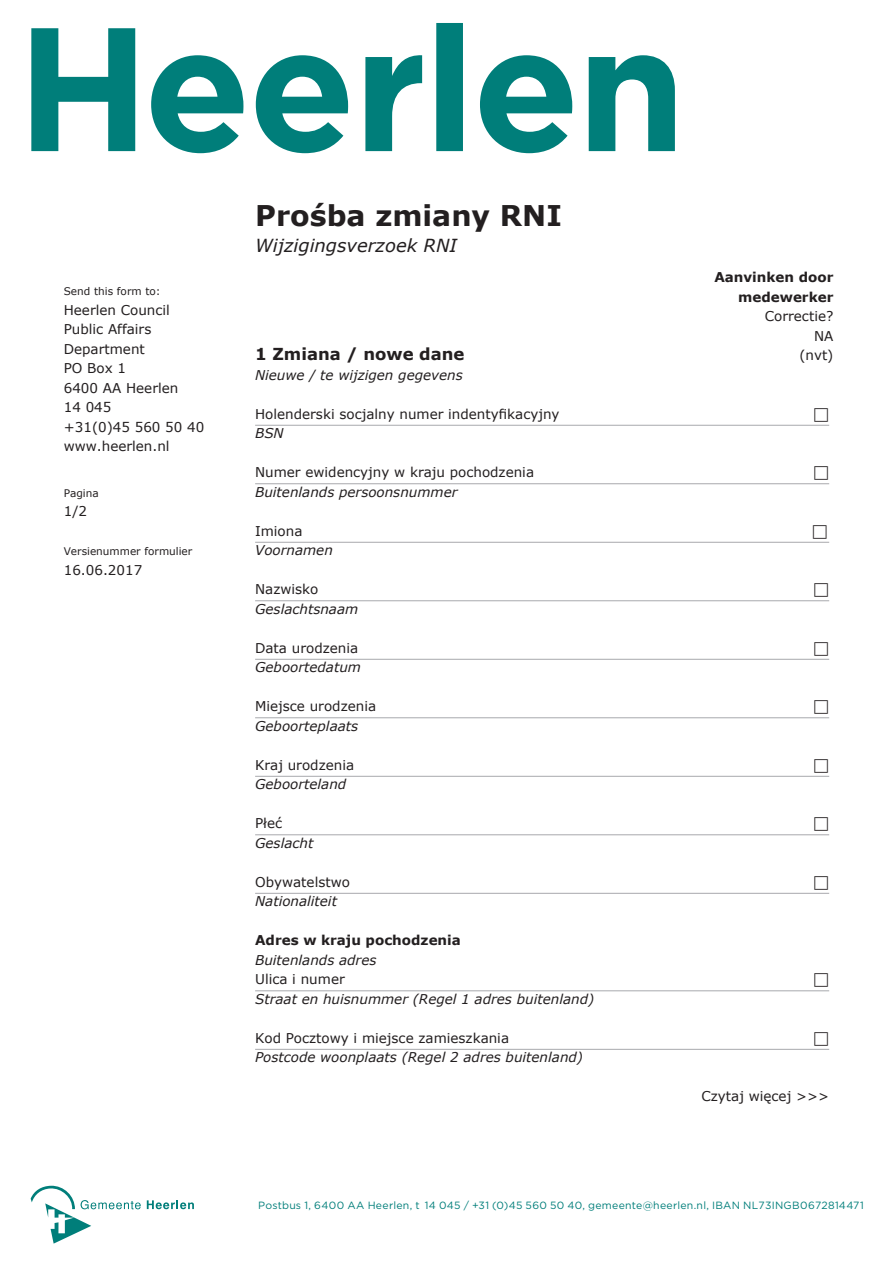
<style>
.page{position:relative;width:893px;height:1263px;background:#fff}
.page>*{position:absolute;margin:0;border:0;box-sizing:border-box;transform-origin:0 0}
.t1{font:700 28.5px "Verdana";color:#231f20}
.t2{font:italic 18px "Verdana";color:#231f20}
.t3{font:700 16.5px "Verdana";color:#231f20}
.t4{font:13.5px/19.5px "Verdana";color:#231f20}
.t5{font:italic 13.5px "Verdana";color:#231f20}
.t6{font:700 13.5px/19.5px "Verdana";color:#231f20;text-align:right}
.t7{font:10.5px "Gotham";letter-spacing:.025em;color:#007e7a}
.t8{font:10.5px "Verdana";color:#231f20}
</style>
<div class="page">
<svg style="left:31px;top:23px;width:644px;height:130px"></svg>
<svg style="left:31px;top:1185px;width:110px;height:58px"></svg>
<svg style="left:147px;top:1200px;width:47px;height:9px"></svg>
<hr style="left:255px;top:425px;width:574px;height:1px;background:#a8a9ad">
<hr style="left:255px;top:483px;width:574px;height:1px;background:#a8a9ad">
<hr style="left:255px;top:542px;width:574px;height:1px;background:#a8a9ad">
<hr style="left:255px;top:600px;width:574px;height:1px;background:#a8a9ad">
<hr style="left:255px;top:659px;width:574px;height:1px;background:#a8a9ad">
<hr style="left:255px;top:717px;width:574px;height:1px;background:#a8a9ad">
<hr style="left:255px;top:776px;width:574px;height:1px;background:#a8a9ad">
<hr style="left:255px;top:834px;width:574px;height:1px;background:#a8a9ad">
<hr style="left:255px;top:893px;width:574px;height:1px;background:#a8a9ad">
<hr style="left:255px;top:990px;width:574px;height:1px;background:#a8a9ad">
<hr style="left:255px;top:1049px;width:574px;height:1px;background:#a8a9ad">
<p class="t8" style="left:64px;top:285px;width:98px">Send this form to:</p>
<p class="t4" style="left:64px;top:300px;width:142px">Heerlen Council<br>Public Affairs<br>Department<br>PO Box 1<br>6400 AA Heerlen<br>14 045<br>+31(0)45 560 50 40 www.heerlen.nl</p>
<p class="t8" style="left:64px;top:486px;width:37px">Pagina</p>
<p class="t4" style="left:64px;top:501px;width:25px">1/2</p>
<p class="t8" style="left:64px;top:545px;width:130px">Versienummer formulier</p>
<p class="t4" style="left:64px;top:559px;width:80px">16.06.2017</p>
<h1 class="t1" style="left:255px;top:197px;width:308px">Prośba zmiany RNI</h1>
<h2 class="t2" style="left:255px;top:234px;width:204px">Wijzigingsverzoek RNI</h2>
<p class="t3" style="left:255px;top:344px;width:211px">1 Zmiana / nowe dane</p>
<p class="t5" style="left:255px;top:366px;width:209px">Nieuwe / te wijzigen gegevens</p>
<p class="t4" style="left:255px;top:403px;width:306px">Holenderski socjalny numer indentyfikacyjny</p>
<p class="t5" style="left:255px;top:425px;width:30px">BSN</p>
<p class="t4" style="left:255px;top:462px;width:280px">Numer ewidencyjny w kraju pochodzenia</p>
<p class="t5" style="left:255px;top:483px;width:204px">Buitenlands persoonsnummer</p>
<p class="t4" style="left:255px;top:520px;width:49px">Imiona</p>
<p class="t5" style="left:255px;top:542px;width:79px">Voornamen</p>
<p class="t4" style="left:255px;top:579px;width:65px">Nazwisko</p>
<p class="t5" style="left:255px;top:600px;width:105px">Geslachtsnaam</p>
<p class="t4" style="left:255px;top:637px;width:105px">Data urodzenia</p>
<p class="t5" style="left:255px;top:659px;width:107px">Geboortedatum</p>
<p class="t4" style="left:255px;top:696px;width:123px">Miejsce urodzenia</p>
<p class="t5" style="left:255px;top:717px;width:105px">Geboorteplaats</p>
<p class="t4" style="left:255px;top:754px;width:101px">Kraj urodzenia</p>
<p class="t5" style="left:255px;top:776px;width:93px">Geboorteland</p>
<p class="t4" style="left:255px;top:813px;width:29px">Płeć</p>
<p class="t5" style="left:255px;top:834px;width:60px">Geslacht</p>
<p class="t4" style="left:255px;top:871px;width:96px">Obywatelstwo</p>
<p class="t5" style="left:255px;top:893px;width:83px">Nationaliteit</p>
<p class="t6" style="left:255px;top:930px;width:207px">Adres w kraju pochodzenia</p>
<p class="t5" style="left:255px;top:951px;width:123px">Buitenlands adres</p>
<p class="t4" style="left:255px;top:969px;width:91px">Ulica i numer</p>
<p class="t5" style="left:255px;top:990px;width:341px">Straat en huisnummer (Regel 1 adres buitenland)</p>
<p class="t4" style="left:255px;top:1027px;width:255px">Kod Pocztowy i miejsce zamieszkania</p>
<p class="t5" style="left:255px;top:1049px;width:329px">Postcode woonplaats (Regel 2 adres buitenland)</p>
<p class="t6" style="left:714px;top:267px;width:121px">Aanvinken door medewerker</p>
<p class="t4" style="left:765px;top:306px;width:70px;text-align:right">Correctie?<br>NA<br>(nvt)</p>
<p class="t4" style="left:701px;top:1086px;width:129px">Czytaj więcej &gt;&gt;&gt;</p>
<p class="t7" style="left:258px;top:1199px;width:607px">Postbus 1, 6400 AA Heerlen, t 14 045 / +31 (0)45 560 50 40, gemeente@heerlen.nl, IBAN NL73INGB0672814471</p>
</div>
